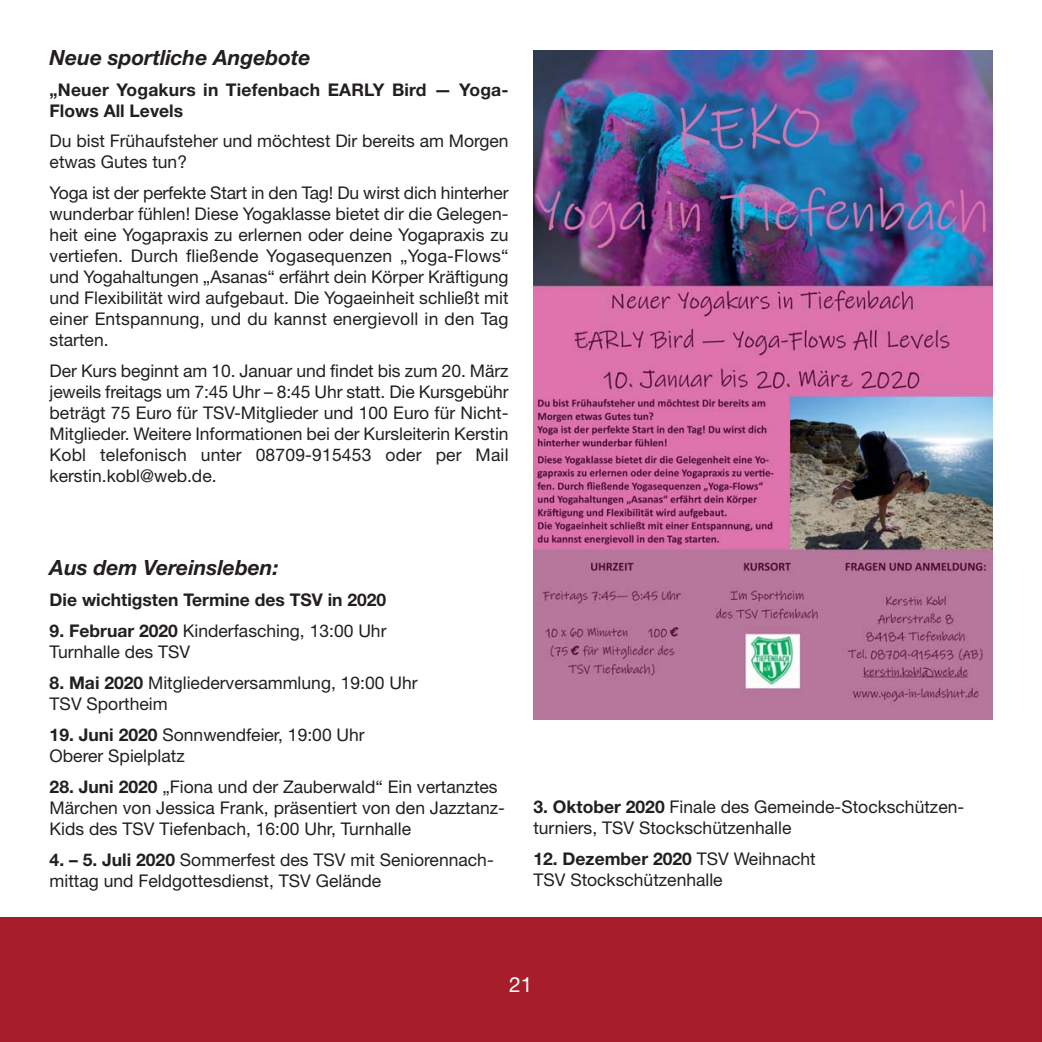
<style>
.page{position:relative;width:1042px;height:1042px;background:#fff}
.page>*{position:absolute;margin:0;border:0;box-sizing:border-box;transform-origin:0 0}
.t1{font:italic 700 21px "Helvetica Neue";color:#231f20}
.t2{font:21px "Helvetica Neue";color:#fff}
.t3{font:17.5px/21px "Helvetica Neue";color:#231f20}
.t4{font:700 17.5px/21px "Helvetica Neue";color:#231f20}
.s1{font-weight:700}
</style>
<div class="page">
<div style="left:0;top:918px;width:1042px;height:124px;background:#a71e2a"></div>
<img style="left:533px;top:50px;width:459px;height:669px">
<p class="t1" style="left:50px;top:50px;width:262px">Neue sportliche Angebote</p>
<p class="t4" style="left:50px;top:80px;width:460px">„Neuer Yogakurs in Tiefenbach EARLY Bird — Yoga-<br>Flows All Levels</p>
<p class="t3" style="left:50px;top:132px;width:460px">Du bist Frühaufsteher und möchtest Dir bereits am Morgen etwas Gutes tun?</p>
<p class="t3" style="left:50px;top:184px;width:460px;text-align:justify">Yoga ist der perfekte Start in den Tag! Du wirst dich hinterher wunderbar fühlen! Diese Yogaklasse bietet dir die Gelegen&shy;heit eine Yogapraxis zu erlernen oder deine Yogapraxis zu vertiefen. Durch fließende Yogasequenzen „Yoga-Flows“ und Yogahaltungen „Asanas“ erfährt dein Körper Kräftigung und Flexibilität wird aufgebaut. Die Yogaeinheit schließt mit einer Entspannung, und du kannst energievoll in den Tag starten.</p>
<p class="t3" style="left:50px;top:362px;width:460px;text-align:justify">Der Kurs beginnt am 10. Januar und findet bis zum 20. März jeweils freitags um 7:45 Uhr – 8:45 Uhr statt. Die Kursgebühr beträgt 75 Euro für TSV-Mitglieder und 100 Euro für Nicht-Mitglieder. Weitere Informationen bei der Kursleiterin Kerstin Kobl telefonisch unter 08709-915453 oder per Mail kerstin.kobl@web.de.</p>
<p class="t1" style="left:50px;top:560px;width:230px">Aus dem Vereinsleben:</p>
<p class="t4" style="left:50px;top:591px;width:338px">Die wichtigsten Termine des TSV in 2020</p>
<p class="t3" style="left:50px;top:622px;width:338px"><span class="s1">9. Februar 2020</span> Kinderfasching, 13:00 Uhr<br>Turnhalle des TSV</p>
<p class="t3" style="left:50px;top:674px;width:369px"><span class="s1">8. Mai 2020</span> Mitgliederversammlung, 19:00 Uhr<br>TSV Sportheim</p>
<p class="t3" style="left:50px;top:726px;width:317px"><span class="s1">19. Juni 2020</span> Sonnwendfeier, 19:00 Uhr<br>Oberer Spielplatz</p>
<p class="t3" style="left:50px;top:778px;width:457px"><span class="s1">28. Juni 2020</span> „Fiona und der Zauberwald“ Ein vertanztes<br>Märchen von Jessica Frank, präsentiert von den Jazztanz-<br>Kids des TSV Tiefenbach, 16:00 Uhr, Turnhalle</p>
<p class="t3" style="left:50px;top:851px;width:446px"><span class="s1">4. – 5. Juli 2020</span> Sommerfest des TSV mit Seniorennach&shy;mittag und Feldgottesdienst, TSV Gelände</p>
<p class="t3" style="left:533px;top:798px;width:432px"><span class="s1">3. Oktober 2020</span> Finale des Gemeinde-Stockschützen&shy;turniers, TSV Stockschützenhalle</p>
<p class="t3" style="left:533px;top:850px;width:284px"><span class="s1">12. Dezember 2020</span> TSV Weihnacht<br>TSV Stockschützenhalle</p>
<p class="t2" style="left:509px;top:977px;width:25px">21</p>
</div>
